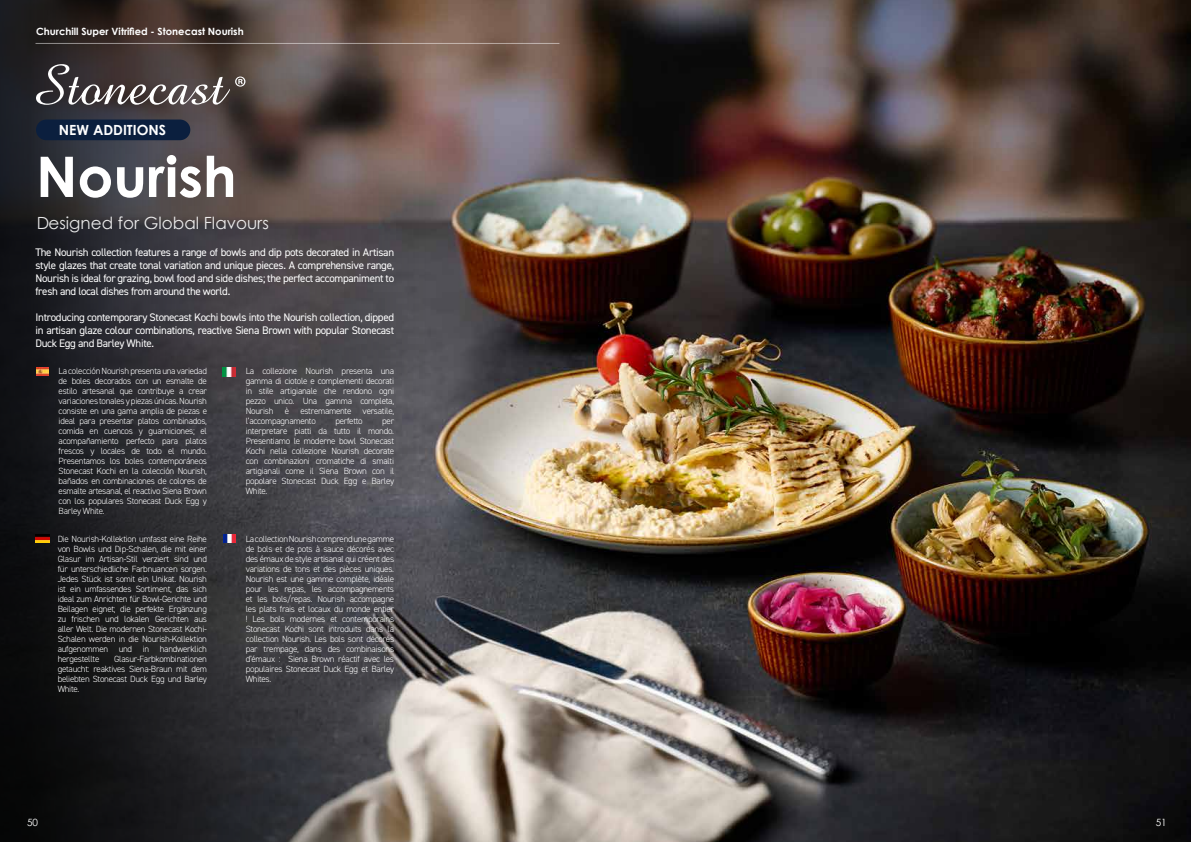
<style>
.page{position:relative;width:1191px;height:842px;background:#fff}
.page>*{position:absolute;margin:0;border:0;box-sizing:border-box;transform-origin:0 0}
.t1{font:700 56px "Century Gothic";color:#fff}
.t2{font:16.8px "Century Gothic";color:#fff}
.t3{font:700 14px "Century Gothic";color:#fff}
.t4{font:11px/13px "DIN2014";letter-spacing:-.03em;color:#fff;text-align:justify}
.t5{font:700 10px "Century Gothic";color:#fff}
.t6{font:10px "Century Gothic";color:#fff}
.t7{font:300 9px/10px "DIN2014";letter-spacing:-.03em;color:#fff;text-align:justify}
</style>
<div class="page">
<img style="left:476px;top:0;width:715px;height:842px">
<svg style="left:0;top:0;width:476px;height:842px;background:#423e3f"></svg>
<hr style="left:36px;top:43px;width:523px;height:1px;background:#fff">
<svg style="left:36px;top:64px;width:209px;height:41px;background:#605857"></svg>
<div style="left:36px;top:120px;width:154px;height:20px;background:#0b1f3e;border-radius:10px"></div>
<svg style="left:36px;top:367px;width:13px;height:8px"></svg>
<img style="left:222px;top:367px;width:14px;height:9px">
<svg style="left:223px;top:535px;width:13px;height:8px"></svg>
<img style="left:35px;top:535px;width:14px;height:8px">
<p class="t5" style="left:36px;top:24px;width:209px">Churchill Super Vitrified - Stonecast Nourish</p>
<h3 class="t3" style="left:59px;top:119px;width:109px">NEW ADDITIONS</h3>
<h1 class="t1" style="left:36px;top:134px;width:202px">Nourish</h1>
<h2 class="t2" style="left:36px;top:211px;width:234px">Designed for Global Flavours</h2>
<p class="t4" style="left:36px;top:246px;width:360px">The Nourish collection features a range of bowls and dip pots decorated in Artisan style glazes that create tonal variation and unique pieces. A comprehensive range, Nourish is ideal for grazing, bowl food and side dishes; the perfect accompaniment to fresh and local dishes from around the world.</p>
<p class="t4" style="left:36px;top:311px;width:360px">Introducing contemporary Stonecast Kochi bowls into the Nourish collection, dipped in artisan glaze colour combinations, reactive Siena Brown with popular Stonecast Duck Egg and Barley White.</p>
<p class="t7" style="left:59px;top:366px;width:150px">La colección Nourish presenta una variedad de boles decorados con un esmalte de estilo artesanal que contribuye a crear variaciones tonales y piezas únicas. Nourish consiste en una gama amplia de piezas e ideal para presentar platos combinados, comida en cuencos y guarniciones; el acompañamiento perfecto para platos frescos y locales de todo el mundo.<br>Presentamos los boles contemporáneos Stonecast Kochi en la colección Nourish, bañados en combinaciones de colores de esmalte artesanal, el reactivo Siena Brown con los populares Stonecast Duck Egg y Barley White.</p>
<p class="t7" style="left:58px;top:534px;width:151px">Die Nourish-Kollektion umfasst eine Reihe von Bowls und Dip-Schalen, die mit einer Glasur im Artisan-Stil verziert sind und für unterschiedliche Farbnuancen sorgen.<br>Jedes Stück ist somit ein Unikat. Nourish ist ein umfassendes Sortiment, das sich ideal zum Anrichten für Bowl-Gerichte und Beilagen eignet; die perfekte Ergänzung zu frischen und lokalen Gerichten aus aller Welt. Die modernen Stonecast Kochi-Schalen werden in die Nourish-Kollektion aufgenommen und in handwerklich hergestellte</p>
<p class="t7" style="left:58px;top:654px;width:151px;text-indent:56px">Glasur-Farbkombinationen getaucht: reaktives Siena-Braun mit dem beliebten Stonecast Duck Egg und Barley White.</p>
<p class="t7" style="left:246px;top:366px;width:150px">La collezione Nourish presenta una gamma di ciotole e complementi decorati in stile artigianale che rendono ogni pezzo unico. Una gamma completa, Nourish</p>
<p class="t7" style="left:285px;top:406px;width:6px">è</p>
<p class="t7" style="left:300px;top:406px;width:53px">estremamente</p>
<p class="t7" style="left:363px;top:406px;width:33px">versatile,</p>
<p class="t7" style="left:246px;top:416px;width:72px">l’accompagnamento</p>
<p class="t7" style="left:335px;top:416px;width:29px">perfetto</p>
<p class="t7" style="left:246px;top:416px;width:150px;text-indent:136px">per interpretare piatti da tutto il mondo.<br>Presentiamo le moderne bowl Stonecast Kochi nella collezione Nourish decorate con combinazioni cromatiche di smalti artigianali come il Siena Brown con il popolare Stonecast Duck Egg e Barley White.</p>
<p class="t7" style="left:246px;top:534px;width:150px">La collection Nourish comprend une gamme de bols et de pots à sauce décorés avec des émaux de style artisanal qui créent des variations de tons et des pièces uniques.<br>Nourish est une gamme complète, idéale pour les repas, les accompagnements et les bols/repas. Nourish accompagne les plats frais et locaux du monde entier ! Les bols modernes et contemporains Stonecast Kochi sont introduits dans la collection Nourish. Les bols sont décorés par trempage, dans des combinaisons d’émaux : Siena Brown réactif avec les populaires Stonecast Duck Egg et Barley Whites.</p>
<p class="t6" style="left:27px;top:816px;width:13px">50</p>
<p class="t6" style="left:1155px;top:816px;width:13px">51</p>
</div>
